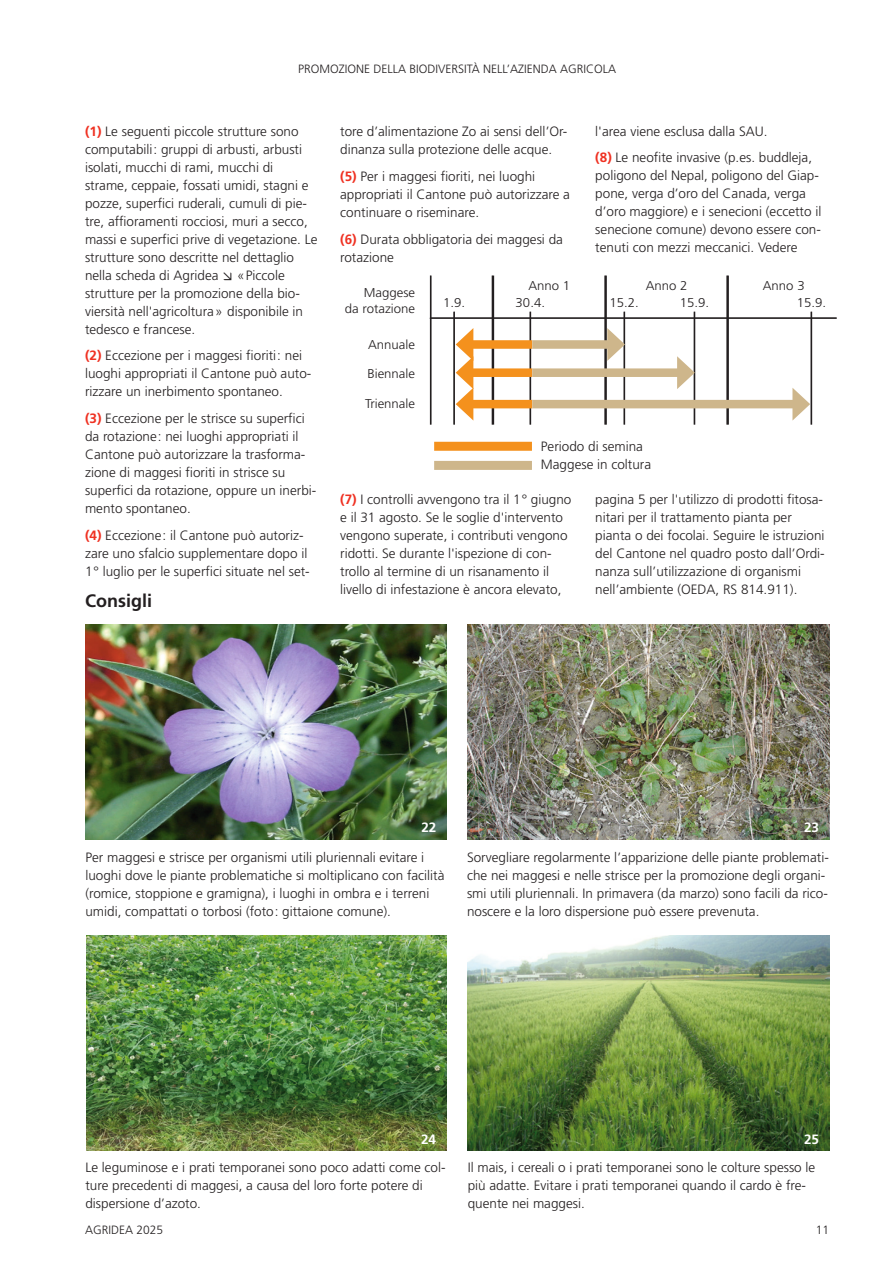
<style>
.page{position:relative;width:893px;height:1263px;background:#fff}
.page>*{position:absolute;margin:0;border:0;box-sizing:border-box;transform-origin:0 0}
.Überschrift_2_nach_1_2{font:700 18px "Frutiger LT Pro";color:#231f20}
.Standard_Grundschrift{font:300 13.5px/18px "Frutiger LT Pro";color:#231f20}
.Standard_Grundschrift_nach_1_2{font:300 13.5px/18px "Frutiger LT Pro";color:#231f20}
.Legende_Quelle_Fussnote{font:300 13.5px/18px "Frutiger LT Pro";color:#231f20}
.t1{font:700 13.5px "Frutiger LT Pro";color:#fff}
.t2{font:300 12.75px/15.3px "Frutiger";color:#231f20;text-align:right}
.t3{font:300 12px "Frutiger LT Pro";color:#231f20}
.s1{font-weight:700;color:#ef3122}
</style>
<div class="page">
<img style="left:467px;top:624px;width:362px;height:215px">
<img style="left:86px;top:624px;width:360px;height:215px">
<img style="left:468px;top:935px;width:361px;height:215px">
<img style="left:86px;top:935px;width:360px;height:215px">
<hr style="left:492px;top:276px;width:2px;height:149px;background:#231f20">
<hr style="left:604px;top:276px;width:3px;height:149px;background:#231f20">
<hr style="left:726px;top:276px;width:3px;height:149px;background:#231f20">
<hr style="left:810px;top:312px;width:2px;height:113px;background:#231f20">
<hr style="left:694px;top:312px;width:1px;height:113px;background:#231f20">
<hr style="left:623px;top:312px;width:2px;height:113px;background:#231f20">
<hr style="left:529px;top:312px;width:2px;height:113px;background:#231f20">
<hr style="left:453px;top:312px;width:2px;height:113px;background:#231f20">
<hr style="left:430px;top:276px;width:2px;height:149px;background:#231f20">
<hr style="left:430px;top:317px;width:406px;height:2px;background:#231f20">
<div style="left:466px;top:340px;width:66px;height:9px;background:#f4911d"></div>
<div style="left:532px;top:340px;width:82px;height:9px;background:#ceb68b"></div>
<svg style="left:607px;top:328px;width:18px;height:33px"></svg>
<div style="left:466px;top:368px;width:66px;height:9px;background:#f4911d"></div>
<div style="left:532px;top:368px;width:152px;height:9px;background:#ceb68b"></div>
<svg style="left:677px;top:356px;width:18px;height:33px"></svg>
<div style="left:466px;top:400px;width:66px;height:8px;background:#f4911d"></div>
<svg style="left:456px;top:328px;width:17px;height:92px"></svg>
<div style="left:532px;top:400px;width:267px;height:8px;background:#ceb68b"></div>
<svg style="left:792px;top:388px;width:18px;height:33px"></svg>
<div style="left:434px;top:442px;width:98px;height:9px;background:#f4911d"></div>
<div style="left:434px;top:461px;width:98px;height:9px;background:#ceb68b"></div>
<p class="t3" style="left:298px;top:62px;width:320px">PROMOZIONE DELLA BIODIVERSITÀ NELL’AZIENDA AGRICOLA</p>
<p class="Legende_Quelle_Fussnote" style="left:85px;top:122px;width:234px"><span class="s1">(1)</span> Le seguenti piccole strutture sono computabili: gruppi di arbusti, arbusti isolati, mucchi di rami, mucchi di strame, ceppaie, fossati umidi, stagni e pozze, superfici ruderali, cumuli di pie&shy;tre, affioramenti rocciosi, muri a secco, massi e superfici prive di vegetazione. Le strutture sono descritte nel dettaglio nella scheda di Agridea ➢ «Piccole strutture per la promozione della bio&shy;viersità nell'agricoltura» disponibile in tedesco e francese.</p>
<p class="Standard_Grundschrift_nach_1_2" style="left:85px;top:346px;width:228px"><span class="s1">(2)</span> Eccezione per i maggesi fioriti: nei luoghi appropriati il Cantone può auto&shy;rizzare un inerbimento spontaneo.</p>
<p class="Standard_Grundschrift" style="left:85px;top:409px;width:221px"><span class="s1">(3)</span> Eccezione per le strisce su superfici</p>
<p class="Standard_Grundschrift_nach_1_2" style="left:85px;top:427px;width:233px">da rotazione: nei luoghi appropriati il Cantone può autorizzare la trasforma&shy;zione di maggesi fioriti in strisce su superfici da rotazione, oppure un inerbi&shy;mento spontaneo.</p>
<p class="Standard_Grundschrift_nach_1_2" style="left:85px;top:526px;width:226px"><span class="s1">(4)</span> Eccezione: il Cantone può autoriz&shy;zare uno sfalcio supplementare dopo il<br>1° luglio per le superfici situate nel set-</p>
<p class="Überschrift_2_nach_1_2" style="left:85px;top:590px;width:68px">Consigli</p>
<p class="Standard_Grundschrift_nach_1_2" style="left:340px;top:122px;width:229px">tore d’alimentazione Zo ai sensi dell’Or&shy;dinanza sulla protezione delle acque.</p>
<p class="Standard_Grundschrift_nach_1_2" style="left:340px;top:167px;width:231px"><span class="s1">(5)</span> Per i maggesi fioriti, nei luoghi appropriati il Cantone può autorizzare a continuare o riseminare.</p>
<p class="Standard_Grundschrift" style="left:340px;top:230px;width:224px"><span class="s1">(6)</span> Durata obbligatoria dei maggesi da rotazione</p>
<p class="Standard_Grundschrift" style="left:595px;top:122px;width:174px">l'area viene esclusa dalla SAU.</p>
<p class="Standard_Grundschrift" style="left:595px;top:148px;width:228px"><span class="s1">(8)</span> Le neofite invasive (p.es. buddleja, poligono del Nepal, poligono del Giap&shy;pone, verga d’oro del Canada, verga d’oro maggiore) e i senecioni (eccetto il senecione comune) devono essere con&shy;tenuti con mezzi meccanici. Vedere</p>
<p class="t2" style="left:345px;top:285px;width:72px">Maggese<br>da rotazione</p>
<p class="t2" style="left:368px;top:337px;width:48px">Annuale</p>
<p class="t2" style="left:367px;top:365px;width:49px">Biennale</p>
<p class="t2" style="left:365px;top:396px;width:52px">Triennale</p>
<p class="t2" style="left:528px;top:278px;width:43px">Anno 1</p>
<p class="t2" style="left:646px;top:278px;width:43px">Anno 2</p>
<p class="t2" style="left:763px;top:278px;width:43px">Anno 3</p>
<p class="t2" style="left:443px;top:294px;width:24px">1.9.</p>
<p class="t2" style="left:516px;top:294px;width:31px">30.4.</p>
<p class="t2" style="left:610px;top:294px;width:31px">15.2.</p>
<p class="t2" style="left:680px;top:294px;width:31px">15.9.</p>
<p class="t2" style="left:797px;top:294px;width:31px">15.9.</p>
<p class="Standard_Grundschrift" style="left:541px;top:437px;width:104px">Periodo di semina</p>
<p class="Standard_Grundschrift" style="left:541px;top:455px;width:112px">Maggese in coltura</p>
<p class="Standard_Grundschrift" style="left:340px;top:490px;width:233px"><span class="s1">(7)</span> I controlli avvengono tra il 1° giugno e il 31 agosto. Se le soglie d'intervento vengono superate, i contributi vengono ridotti. Se durante l'ispezione di con&shy;trollo al termine di un risanamento il livello di infestazione è ancora elevato,</p>
<p class="Standard_Grundschrift" style="left:595px;top:490px;width:231px">pagina 5 per l'utilizzo di prodotti fitosa&shy;nitari per il trattamento pianta per pianta o dei focolai. Seguire le istruzioni del Cantone nel quadro posto dall’Ordi&shy;nanza sull’utilizzazione di organismi nell’ambiente (OEDA, RS 814.911).</p>
<p class="t1" style="left:421px;top:819px;width:17px">22</p>
<p class="t1" style="left:804px;top:819px;width:17px">23</p>
<p class="Standard_Grundschrift" style="left:85px;top:848px;width:361px">Per maggesi e strisce per organismi utili pluriennali evitare i luoghi dove le piante problematiche si moltiplicano con facilità (romice, stoppione e gramigna), i luoghi in ombra e i terreni umidi, compattati o torbosi (foto: gittaione comune).</p>
<p class="Standard_Grundschrift" style="left:467px;top:848px;width:363px">Sorvegliare regolarmente l’apparizione delle piante problemati&shy;che nei maggesi e nelle strisce per la promozione degli organi&shy;smi utili pluriennali. In primavera (da marzo) sono facili da rico&shy;noscere e la loro dispersione può essere prevenuta.</p>
<p class="t1" style="left:421px;top:1131px;width:17px">24</p>
<p class="t1" style="left:804px;top:1131px;width:17px">25</p>
<p class="Standard_Grundschrift" style="left:85px;top:1158px;width:362px">Le leguminose e i prati temporanei sono poco adatti come col&shy;ture precedenti di maggesi, a causa del loro forte potere di dispersione d’azoto.</p>
<p class="Standard_Grundschrift" style="left:468px;top:1158px;width:349px">Il mais, i cereali o i prati temporanei sono le colture spesso le più adatte. Evitare i prati temporanei quando il cardo è fre&shy;quente nei maggesi.</p>
<p class="t3" style="left:85px;top:1222px;width:80px">AGRIDEA 2025</p>
<p class="t3" style="left:816px;top:1222px;width:15px">11</p>
</div>
